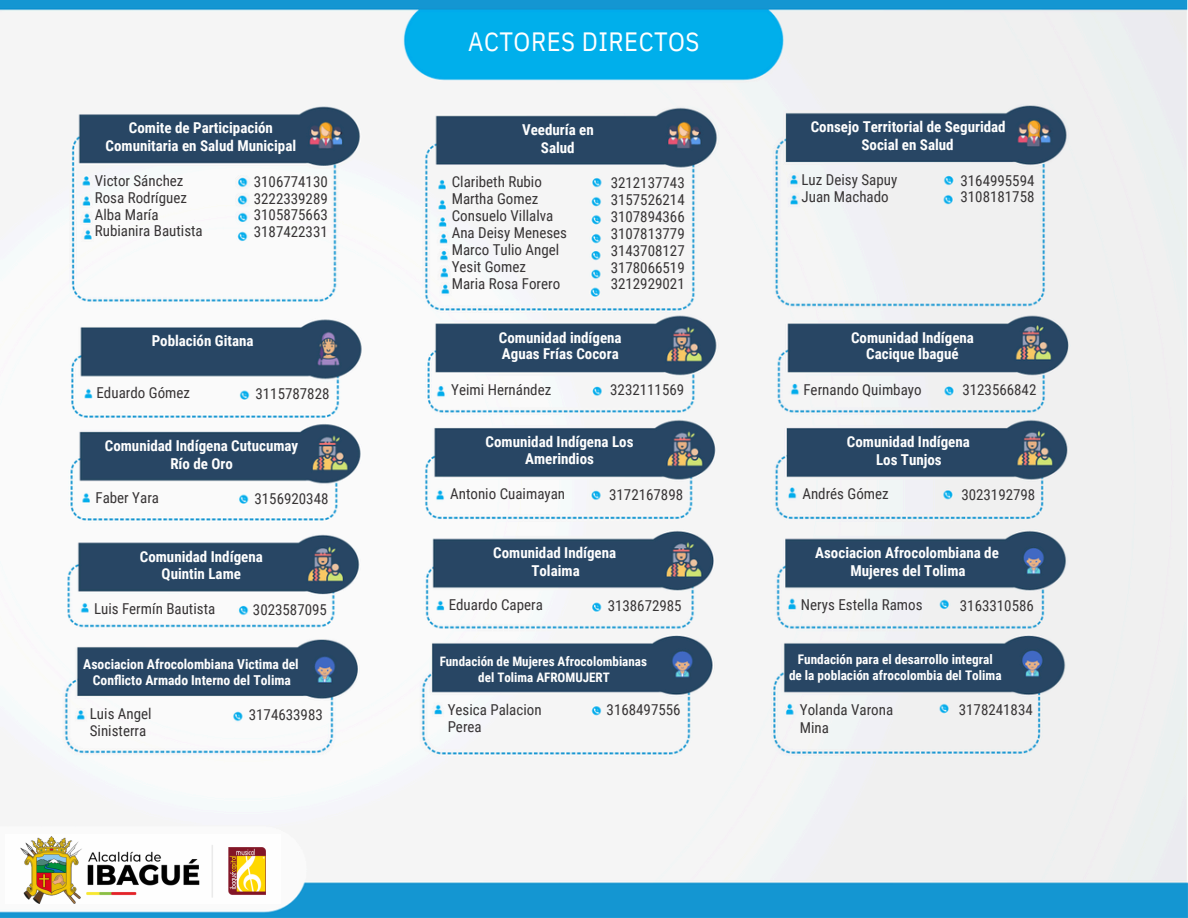
<style>
.page{position:relative;width:1188px;height:918px;background:#fff}
.page>*{position:absolute;margin:0;border:0;box-sizing:border-box;transform-origin:0 0}
.t1{font:26.4px "IBM Plex Sans Cond";letter-spacing:.02em;color:#fff}
.t2{font:15px/16.8px "Roboto Condensed";color:#373435}
.t3{font:700 15px/16.8px "Roboto Condensed";color:#fefefe;text-align:center}
.t4{font:700 13.65px "Roboto Condensed";color:#fefefe}
.t5{font:700 13.2px/15.8px "Roboto Condensed";color:#fefefe;text-align:center}
.t6{font:700 13.05px "Roboto Condensed";color:#fefefe}
</style>
<div class="page">
<img style="left:0;top:0;width:1188px;height:918px">
<div style="left:5px;top:834px;width:275px;height:69px;background:#fefefe"></div>
<img style="left:20px;top:837px;width:245px;height:66px">
<h1 class="t1" style="left:468px;top:24px;width:233px">ACTORES DIRECTOS</h1>
<h2 class="t3" style="left:129px;top:120px;width:146px">Comite de Participación</h2>
<h2 class="t3" style="left:106px;top:138px;width:192px">Comunitaria en Salud Municipal</h2>
<h3 class="t3" style="left:522px;top:121px;width:73px">Veeduría en</h3>
<h2 class="t3" style="left:541px;top:139px;width:35px">Salud</h2>
<h2 class="t3" style="left:811px;top:119px;width:197px">Consejo Territorial de Seguridad</h2>
<h2 class="t3" style="left:861px;top:137px;width:94px">Social en Salud</h2>
<h3 class="t2" style="left:95px;top:172px;width:109px">Victor Sánchez<br>Rosa Rodríguez<br>Alba María<br>Rubianira Bautista</h3>
<h3 class="t2" style="left:254px;top:173px;width:76px;text-align:justify">3106774130<br>3222339289<br>3105875663<br>3187422331</h3>
<h3 class="t2" style="left:452px;top:174px;width:117px">Claribeth Rubio<br>Martha Gomez<br>Consuelo Villalva<br>Ana Deisy Meneses<br>Marco Tulio Angel<br>Yesit Gomez<br>Maria Rosa Forero</h3>
<h3 class="t2" style="left:611px;top:175px;width:76px;text-align:justify">3212137743<br>3157526214<br>3107894366<br>3107813779<br>3143708127<br>3178066519<br>3212929021</h3>
<h3 class="t2" style="left:802px;top:171px;width:97px">Luz Deisy Sapuy<br>Juan Machado</h3>
<h2 class="t2" style="left:961px;top:172px;width:76px">3164995594<br>3108181758</h2>
<h3 class="t3" style="left:152px;top:332px;width:103px">Población Gitana</h3>
<h2 class="t3" style="left:499px;top:329px;width:124px;text-align:left">Comunidad indígena<br>Aguas Frías Cocora</h2>
<h2 class="t3" style="left:851px;top:329px;width:124px">Comunidad Indígena<br>Cacique Ibagué</h2>
<h3 class="t2" style="left:97px;top:385px;width:95px">Eduardo Gómez</h3>
<h2 class="t2" style="left:256px;top:386px;width:76px">3115787828</h2>
<h2 class="t2" style="left:451px;top:381px;width:102px">Yeimi Hernández</h2>
<h3 class="t2" style="left:610px;top:382px;width:76px">3232111569</h3>
<h2 class="t2" style="left:803px;top:381px;width:120px">Fernando Quimbayo</h2>
<h3 class="t2" style="left:962px;top:382px;width:76px">3123566842</h3>
<h3 class="t3" style="left:105px;top:437px;width:195px">Comunidad Indígena Cutucumay</h3>
<h3 class="t3" style="left:170px;top:455px;width:64px">Río de Oro</h3>
<h3 class="t3" style="left:486px;top:434px;width:149px">Comunidad Indígena Los<br>Amerindios</h3>
<h3 class="t3" style="left:847px;top:434px;width:124px">Comunidad Indígena</h3>
<h3 class="t3" style="left:876px;top:452px;width:67px">Los Tunjos</h3>
<h2 class="t2" style="left:96px;top:489px;width:65px">Faber Yara</h2>
<h2 class="t2" style="left:254px;top:490px;width:76px">3156920348</h2>
<h2 class="t2" style="left:450px;top:486px;width:116px">Antonio Cuaimayan</h2>
<h2 class="t2" style="left:609px;top:486px;width:76px">3172167898</h2>
<p class="t2" style="left:802px;top:486px;width:88px">Andrés Gómez</p>
<h2 class="t2" style="left:961px;top:486px;width:76px">3023192798</h2>
<h3 class="t3" style="left:140px;top:548px;width:124px">Comunidad Indígena<br>Quintin Lame</h3>
<h3 class="t3" style="left:493px;top:544px;width:124px">Comunidad Indígena</h3>
<h3 class="t3" style="left:531px;top:562px;width:50px">Tolaima</h3>
<h3 class="t3" style="left:815px;top:544px;width:185px">Asociacion Afrocolombiana de</h3>
<h3 class="t3" style="left:850px;top:562px;width:117px">Mujeres del Tolima</h3>
<h2 class="t2" style="left:94px;top:600px;width:123px">Luis Fermín Bautista</h2>
<h3 class="t2" style="left:253px;top:601px;width:76px">3023587095</h3>
<h3 class="t2" style="left:449px;top:596px;width:96px">Eduardo Capera</h3>
<h2 class="t2" style="left:608px;top:597px;width:76px">3138672985</h2>
<h2 class="t2" style="left:801px;top:596px;width:123px">Nerys Estella Ramos</h2>
<h3 class="t2" style="left:960px;top:597px;width:76px">3163310586</h3>
<h3 class="t4" style="left:83px;top:656px;width:217px">Asociacion Afrocolombiana Victima del</h3>
<p class="t4" style="left:93px;top:673px;width:200px">Conflicto Armado Interno del Tolima</p>
<h3 class="t6" style="left:440px;top:654px;width:209px">Fundación de Mujeres Afrocolombianas</h3>
<h3 class="t6" style="left:478px;top:669px;width:133px">del Tolima AFROMUJERT</h3>
<h3 class="t5" style="left:789px;top:652px;width:214px">Fundación para el desarrollo integral<br>de la población afrocolombia del Tolima</h3>
<h2 class="t2" style="left:90px;top:706px;width:63px">Luis Angel<br>Sinisterra</h2>
<h2 class="t2" style="left:249px;top:706px;width:76px">3174633983</h2>
<h3 class="t2" style="left:448px;top:701px;width:95px">Yesica Palacion<br>Perea</h3>
<h3 class="t2" style="left:607px;top:702px;width:76px">3168497556</h3>
<p class="t2" style="left:800px;top:701px;width:95px">Yolanda Varona</p>
<h3 class="t2" style="left:800px;top:719px;width:31px">Mina</h3>
<h3 class="t2" style="left:959px;top:702px;width:76px">3178241834</h3>
</div>
